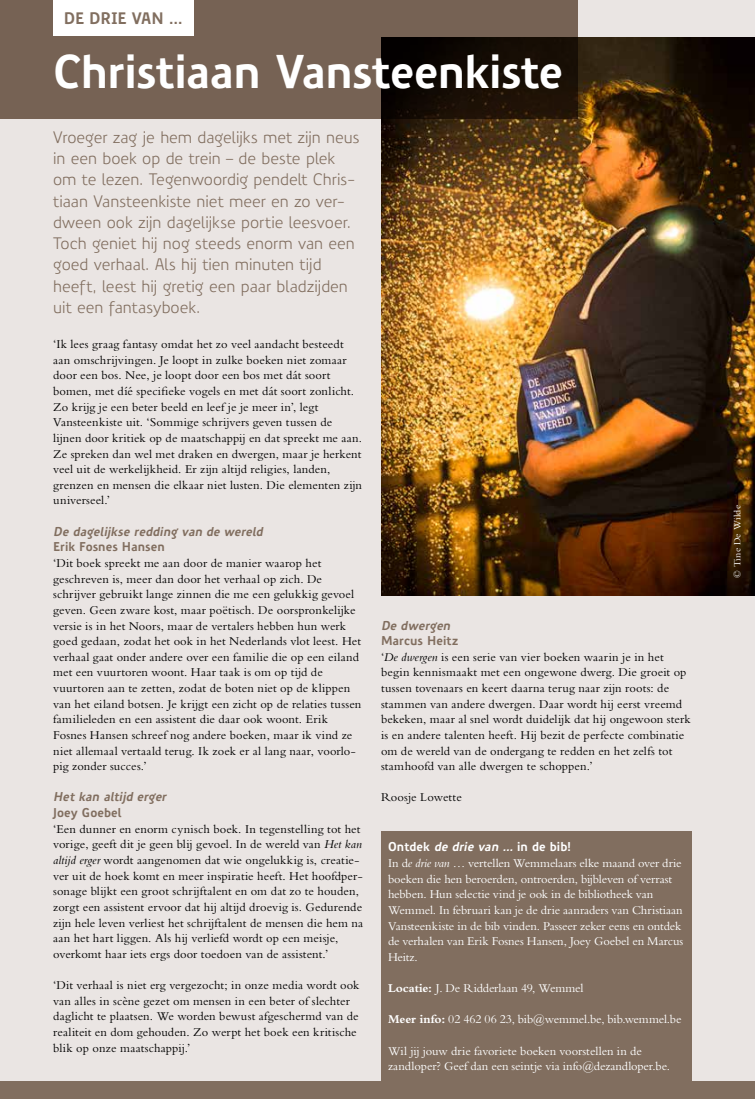
<style>
.page{position:relative;width:755px;height:1099px;background:#fff}
.page>*{position:absolute;margin:0;border:0;box-sizing:border-box;transform-origin:0 0}
.t1{font:700 46.25px "Precious Sans";letter-spacing:-.015em;color:#fff}
.t2{font:16.25px/21.2px "Precious Sans";letter-spacing:-.005em;color:#816e5f}
.t3{font:700 16.25px "Precious Sans";letter-spacing:-.005em;color:#816e5f}
.t4{font:12.5px/15.6px "Bembo Std";letter-spacing:.01em;color:#000}
.t5{font:12.5px/15.6px "Bembo Std";letter-spacing:-.01em;color:#fff}
.t6{font:italic 700 12.5px "Precious Sans";color:#816e5f}
.t7{font:700 12.5px "Precious Sans";color:#816e5f}
.t8{font:700 12.5px "Precious Sans";letter-spacing:.005em;color:#fff}
.t9{font:10px "Bembo Std";letter-spacing:.015em;color:#fff}
.s1{font-style:italic}
.s2{font-weight:700}
</style>
<div class="page">
<div style="left:0;top:0;width:755px;height:1097px;background:#eae5e3"></div>
<img style="left:381px;top:37px;width:374px;height:558px">
<svg style="left:0;top:0;width:578px;height:119px;background:#5d4c40"></svg>
<div style="left:0;top:1081px;width:755px;height:17px;background:#816e5f"></div>
<div style="left:53px;top:0;width:140px;height:35px;background:#fff"></div>
<div style="left:381px;top:831px;width:310px;height:267px;background:#816e5f"></div>
<h2 class="t3" style="left:64px;top:8px;width:121px">DE DRIE VAN …</h2>
<h1 class="t1" style="left:53px;top:42px;width:512px">Christiaan Vansteenkiste</h1>
<p class="t2" style="left:53px;top:126px;width:308px">Vroeger zag je hem dagelijks met zijn neus in een boek op de trein – de beste plek om te lezen. Tegenwoordig pendelt Chris&shy;tiaan Vansteenkiste niet meer en zo ver&shy;dween ook zijn dagelijkse portie leesvoer.<br>Toch geniet hij nog steeds enorm van een goed verhaal. Als hij tien minuten tijd heeft, leest hij gretig een paar bladzijden uit een fantasyboek.</p>
<p class="t4" style="left:53px;top:336px;width:310px">‘Ik lees graag fantasy omdat het zo veel aandacht besteedt aan omschrijvingen. Je loopt in zulke boeken niet zomaar door een bos. Nee, je loopt door een bos met dát soort bomen, met díé specifieke vogels en met dát soort zonlicht.<br>Zo krijg je een beter beeld en leef je je meer in’, legt Vansteenkiste uit. ‘Sommige schrijvers geven tussen de lijnen door kritiek op de maatschappij en dat spreekt me aan.<br>Ze spreken dan wel met draken en dwergen, maar je herkent veel uit de werkelijkheid. Er zijn altijd religies, landen, grenzen en mensen die elkaar niet lusten. Die elementen zijn universeel.’</p>
<p class="t6" style="left:53px;top:523px;width:214px">De dagelij kse redding van de wereld</p>
<p class="t7" style="left:53px;top:539px;width:113px">Erik Fosnes Hansen</p>
<p class="t4" style="left:53px;top:555px;width:310px">‘Dit boek spreekt me aan door de manier waarop het geschreven is, meer dan door het verhaal op zich. De schrijver gebruikt lange zinnen die me een gelukkig gevoel geven. Geen zware kost, maar poëtisch. De oorspronkelijke versie is in het Noors, maar de vertalers hebben hun werk goed gedaan, zodat het ook in het Nederlands vlot leest. Het verhaal gaat onder andere over een familie die op een eiland met een vuurtoren woont. Haar taak is om op tijd de vuurtoren aan te zetten, zodat de boten niet op de klippen van het eiland botsen. Je krijgt een zicht op de relaties tussen familieleden en een assistent die daar ook woont. Erik Fosnes Hansen schreef nog andere boeken, maar ik vind ze niet allemaal vertaald terug. Ik zoek er al lang naar, voorlo&shy;pig zonder succes.’</p>
<p class="t6" style="left:53px;top:789px;width:117px">Het kan altijd erger</p>
<p class="t7" style="left:53px;top:804px;width:70px">Joey Goebel</p>
<p class="t4" style="left:53px;top:820px;width:311px">‘Een dunner en enorm cynisch boek. In tegenstelling tot het vorige, geeft dit je geen blij gevoel. In de wereld van <span class="s1">Het kan altijd erger</span> wordt aangenomen dat wie ongelukkig is, creatie&shy;ver uit de hoek komt en meer inspiratie heeft. Het hoofdper&shy;sonage blijkt een groot schrijftalent en om dat zo te houden, zorgt een assistent ervoor dat hij altijd droevig is. Gedurende zijn hele leven verliest het schrijftalent de mensen die hem na aan het hart liggen. Als hij verliefd wordt op een meisje, overkomt haar iets ergs door toedoen van de assistent.’</p>
<p class="t4" style="left:53px;top:977px;width:308px">‘Dit verhaal is niet erg vergezocht; in onze media wordt ook van alles in scène gezet om mensen in een beter of slechter daglicht te plaatsen. We worden bewust afgeschermd van de realiteit en dom gehouden. Zo werpt het boek een kritische blik op onze maatschappij.’</p>
<p class="t6" style="left:381px;top:617px;width:74px">De dwergen</p>
<p class="t7" style="left:381px;top:632px;width:79px">Marcus Heitz</p>
<p class="t4" style="left:381px;top:648px;width:311px">‘<span class="s1">De dwergen</span> is een serie van vier boeken waarin je in het begin kennismaakt met een ongewone dwerg. Die groeit op tussen tovenaars en keert daarna terug naar zijn roots: de stammen van andere dwergen. Daar wordt hij eerst vreemd bekeken, maar al snel wordt duidelijk dat hij ongewoon sterk is en andere talenten heeft. Hij bezit de perfecte combinatie om de wereld van de ondergang te redden en het zelfs tot stamhoofd van alle dwergen te schoppen.’</p>
<p class="t4" style="left:381px;top:789px;width:82px">Roosje Lowette</p>
<p class="t8" style="left:388px;top:839px;width:185px">Ontdek <span class="s1">de drie van …</span> in de bib!</p>
<p class="t5" style="left:388px;top:855px;width:297px">In d<span class="s1">e drie van</span> … vertellen Wemmelaars elke maand over drie boeken die hen beroerden, ontroerden, bijbleven of verrast hebben. Hun selectie vind je ook in de bibliotheek van Wemmel. In februari kan je de drie aanraders van Christiaan Vansteenkiste in de bib vinden. Passeer zeker eens en ontdek de verhalen van Erik Fosnes Hansen, Joey Goebel en Marcus Heitz.</p>
<p class="t5" style="left:388px;top:980px;width:197px"><span class="s2">Locatie:</span> J. De Ridderlaan 49, Wemmel</p>
<p class="t5" style="left:388px;top:1011px;width:295px"><span class="s2">Meer info:</span> 02 462 06 23, bib@wemmel.be, bib.wemmel.be</p>
<p class="t5" style="left:388px;top:1042px;width:284px">Wil jij jouw drie favoriete boeken voorstellen in de zandloper? Geef dan een seintje via info@dezandloper.be.</p>
<p class="t9" style="left:731px;top:578px;width:74px;rotate:-90deg">© Tine De Wilde</p>
</div>
